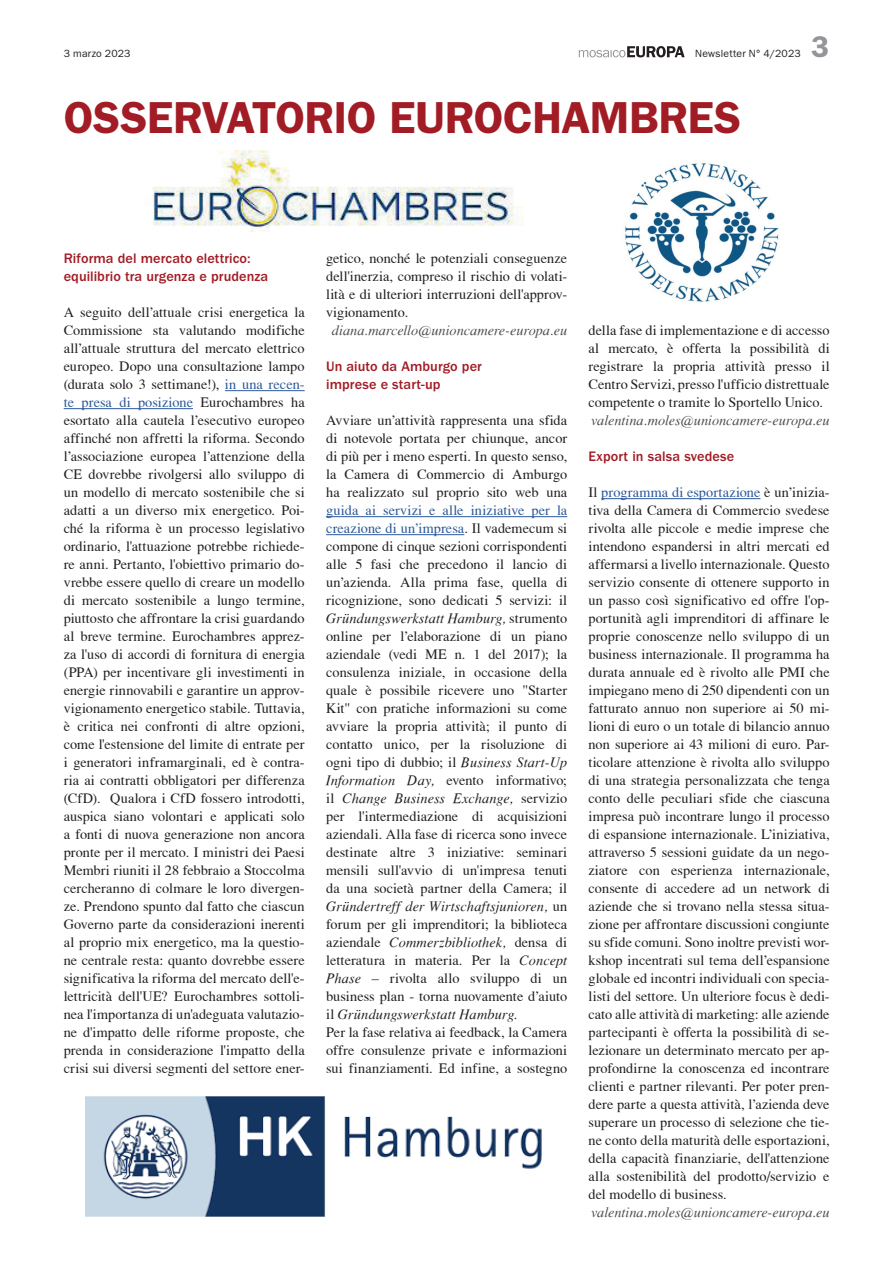
<style>
.page{position:relative;width:893px;height:1263px;background:#fff}
.page>*{position:absolute;margin:0;border:0;box-sizing:border-box;transform-origin:0 0}
.t1{font:600 45px "ITC Franklin Gothic Std";letter-spacing:-.01em;color:#a11c25}
.t2{font:600 30px "ITC Franklin Gothic Std";color:#939598}
.t3{font:14.25px/18px "T Acc LAD";letter-spacing:.005em;color:#231f20;text-align:justify}
.t4{font:14.25px "T Acc LAD Italic";letter-spacing:.01em;color:#231f20}
.t5{font:500 14.25px/18px "ITC Franklin Gothic Std";letter-spacing:.005em;color:#a11c25}
.t6{font:14.25px "T Acc LAD Italic";letter-spacing:-.005em;color:#4b4c4d}
.t7{font:10.5px "ITC Franklin Gothic Std";letter-spacing:.015em;color:#231f20}
.s1{color:#2c599a}
.s2{font-family:"T Acc LAD"}
.s3{font-family:"T Acc LAD Italic"}
</style>
<div class="page">
<svg style="left:579px;top:46px;width:106px;height:11px"></svg>
<hr style="left:225px;top:390px;width:80px;height:1px;background:#2c599a">
<hr style="left:64px;top:408px;width:129px;height:1px;background:#2c599a">
<hr style="left:326px;top:516px;width:241px;height:1px;background:#2c599a">
<hr style="left:326px;top:534px;width:138px;height:1px;background:#2c599a">
<hr style="left:601px;top:498px;width:159px;height:1px;background:#2c599a">
<img style="left:153px;top:150px;width:370px;height:81px">
<img style="left:86px;top:1096px;width:456px;height:120px">
<img style="left:625px;top:163px;width:154px;height:140px">
<p class="t7" style="left:64px;top:48px;width:68px">3 marzo 2023</p>
<p class="t7" style="left:695px;top:48px;width:107px">Newsletter N° 4/2023</p>
<h2 class="t2" style="left:811px;top:29px;width:19px">3</h2>
<h1 class="t1" style="left:64px;top:91px;width:679px">OSSERVATORIO EUROCHAMBRES</h1>
<p class="t5" style="left:64px;top:249px;width:206px">Riforma del mercato elettrico: equilibrio tra urgenza e prudenza</p>
<p class="t3" style="left:64px;top:303px;width:242px">A seguito dell’attuale crisi energetica la Commissione sta valutando modifiche all’attuale struttura del mercato elettrico europeo. Dopo una consultazione lampo (durata solo 3 settimane!), <span class="s1">in una recen&shy;te presa di posizione</span> Eurochambres ha esortato alla cautela l’esecutivo europeo affinché non affretti la riforma. Secondo l’associazione europea l’attenzione della CE dovrebbe rivolgersi allo sviluppo di un modello di mercato sostenibile che si adatti a un diverso mix energetico. Poi&shy;ché la riforma è un processo legislativo ordinario, l'attuazione potrebbe richiede&shy;re anni. Pertanto, l'obiettivo primario do&shy;vrebbe essere quello di creare un modello di mercato sostenibile a lungo termine, piuttosto che affrontare la crisi guardando al breve termine. Eurochambres apprez&shy;za l'uso di accordi di fornitura di energia (PPA) per incentivare gli investimenti in energie rinnovabili e garantire un approv&shy;vigionamento energetico stabile. Tuttavia, è critica nei confronti di altre opzioni, come l'estensione del limite di entrate per i generatori inframarginali, ed è contra&shy;ria ai contratti obbligatori per differenza (CfD). Qualora i CfD fossero introdotti, auspica siano volontari e applicati solo a fonti di nuova generazione non ancora pronte per il mercato. I ministri dei Paesi Membri riuniti il 28 febbraio a Stoccolma cercheranno di colmare le loro divergen&shy;ze. Prendono spunto dal fatto che ciascun Governo parte da considerazioni inerenti al proprio mix energetico, ma la questio&shy;ne centrale resta: quanto dovrebbe essere significativa la riforma del mercato dell'e&shy;lettricità dell'UE? Eurochambres sottoli&shy;nea l'importanza di un'adeguata valutazio&shy;ne d'impatto delle riforme proposte, che prenda in considerazione l'impatto della crisi sui diversi segmenti del settore ener-</p>
<p class="t3" style="left:326px;top:249px;width:243px">getico, nonché le potenziali conseguenze dell'inerzia, compreso il rischio di volati&shy;lità e di ulteriori interruzioni dell'approv&shy;vigionamento.</p>
<p class="t6" style="left:332px;top:322px;width:237px">diana.marcello@unioncamere-europa.eu</p>
<p class="t5" style="left:326px;top:357px;width:157px">Un aiuto da Amburgo per imprese e start-up</p>
<p class="t3" style="left:326px;top:411px;width:243px">Avviare un’attività rappresenta una sfida di notevole portata per chiunque, ancor di più per i meno esperti. In questo senso, la Camera di Commercio di Amburgo ha realizzato sul proprio sito web una</p>
<p class="t3" style="left:326px;top:501px;width:243px"><span class="s1">guida ai servizi e alle iniziative per la creazione di un’impresa</span>. Il vademecum si compone di cinque sezioni corrispondenti alle 5 fasi che precedono il lancio di un’azienda. Alla prima fase, quella di ricognizione, sono dedicati 5 servizi: il</p>
<p class="t4" style="left:326px;top:610px;width:243px">Gründungswerkstatt Hamburg, <span class="s2">strumento</span></p>
<p class="t3" style="left:326px;top:627px;width:243px">online per l’elaborazione di un piano aziendale (vedi ME n. 1 del 2017); la consulenza iniziale, in occasione della quale è possibile ricevere uno "Starter Kit" con pratiche informazioni su come avviare la propria attività; il punto di contatto unico, per la risoluzione di ogni tipo di dubbio; il <span class="s3">Business Start-Up Information Day,</span> evento informativo;</p>
<p class="t4" style="left:326px;top:790px;width:243px"><span class="s2">il</span> Change Business Exchange, <span class="s2">servizio</span></p>
<p class="t3" style="left:326px;top:807px;width:243px">per l'intermediazione di acquisizioni aziendali. Alla fase di ricerca sono invece destinate altre 3 iniziative: seminari mensili sull'avvio di un'impresa tenuti da una società partner della Camera; il</p>
<p class="t4" style="left:326px;top:898px;width:243px">Gründertreff der Wirtschaftsjunioren, <span class="s2">un</span></p>
<p class="t3" style="left:326px;top:915px;width:243px">forum per gli imprenditori; la biblioteca</p>
<p class="t4" style="left:326px;top:934px;width:243px"><span class="s2">aziendale</span> Commerzbibliothek, <span class="s2">densa di</span></p>
<p class="t3" style="left:326px;top:951px;width:243px">letteratura in materia. Per la <span class="s3">Concept Phase</span> – rivolta allo sviluppo di un business plan - torna nuovamente d’aiuto</p>
<p class="t4" style="left:326px;top:1006px;width:193px"><span class="s2">il</span> Gründungswerkstatt Hamburg.</p>
<p class="t3" style="left:326px;top:1023px;width:243px">Per la fase relativa ai feedback, la Camera offre consulenze private e informazioni sui finanziamenti. Ed infine, a sostegno</p>
<p class="t3" style="left:588px;top:321px;width:243px">della fase di implementazione e di accesso al mercato, è offerta la possibilità di registrare la propria attività presso il Centro Servizi, presso l'ufficio distrettuale competente o tramite lo Sportello Unico.</p>
<p class="t6" style="left:591px;top:412px;width:240px">valentina.moles@unioncamere-europa.eu</p>
<p class="t5" style="left:588px;top:447px;width:147px">Export in salsa svedese</p>
<p class="t3" style="left:588px;top:483px;width:243px">Il <span class="s1">programma di esportazione</span> è un’inizia&shy;tiva della Camera di Commercio svedese rivolta alle piccole e medie imprese che intendono espandersi in altri mercati ed affermarsi a livello internazionale. Questo servizio consente di ottenere supporto in un passo così significativo ed offre l'op&shy;portunità agli imprenditori di affinare le proprie conoscenze nello sviluppo di un business internazionale. Il programma ha durata annuale ed è rivolto alle PMI che impiegano meno di 250 dipendenti con un fatturato annuo non superiore ai 50 mi&shy;lioni di euro o un totale di bilancio annuo non superiore ai 43 milioni di euro. Par&shy;ticolare attenzione è rivolta allo sviluppo di una strategia personalizzata che tenga conto delle peculiari sfide che ciascuna impresa può incontrare lungo il processo di espansione internazionale. L’iniziativa, attraverso 5 sessioni guidate da un nego&shy;ziatore con esperienza internazionale, consente di accedere ad un network di aziende che si trovano nella stessa situa&shy;zione per affrontare discussioni congiunte su sfide comuni. Sono inoltre previsti wor&shy;kshop incentrati sul tema dell’espansione globale ed incontri individuali con specia&shy;listi del settore. Un ulteriore focus è dedi&shy;cato alle attività di marketing: alle aziende partecipanti è offerta la possibilità di se&shy;lezionare un determinato mercato per ap&shy;profondirne la conoscenza ed incontrare clienti e partner rilevanti. Per poter pren&shy;dere parte a questa attività, l’azienda deve superare un processo di selezione che tie&shy;ne conto della maturità delle esportazioni, della capacità finanziarie, dell'attenzione alla sostenibilità del prodotto/servizio e del modello di business.</p>
<p class="t6" style="left:591px;top:1204px;width:240px">valentina.moles@unioncamere-europa.eu</p>
</div>
